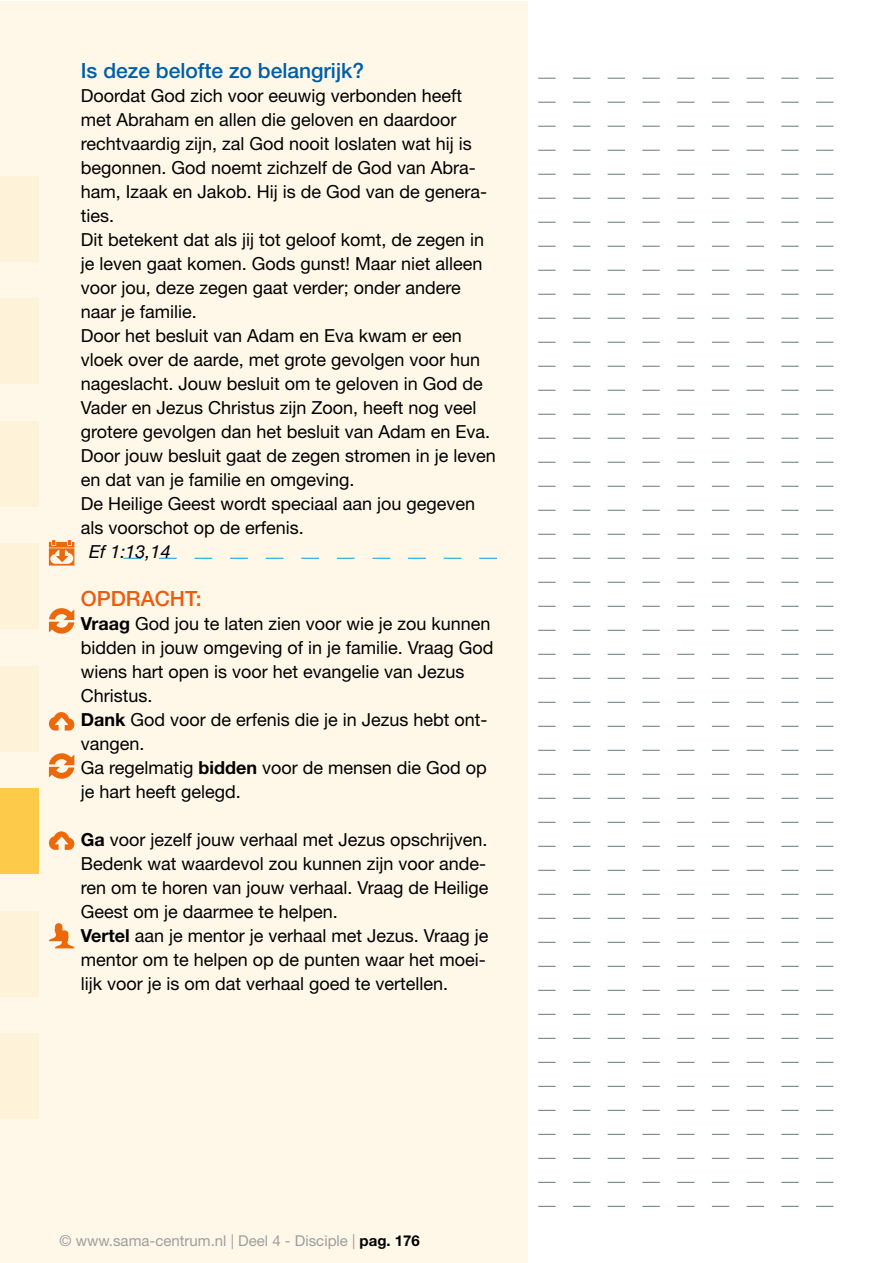
<style>
.page{position:relative;width:893px;height:1263px;background:#fff}
.page>*{position:absolute;margin:0;border:0;box-sizing:border-box;transform-origin:0 0}
.t1{font:500 21px "Helvetica Neue LT";color:#005ea8}
.t2{font:500 21px "Helvetica Neue LT";color:#e95d0f}
.t3{font:18px/24px "Helvetica Neue LT";color:#000}
.t4{font:italic 18px "Helvetica Neue LT";color:#000}
.t5{font:15px "Helvetica Neue LT";color:#9c9e9f}
.s1{font-weight:700}
.s2{font-weight:700;color:#000}
</style>
<div class="page">
<svg style="left:527px;top:78px;width:306px;height:1px"></svg>
<svg style="left:527px;top:102px;width:306px;height:1px"></svg>
<svg style="left:527px;top:126px;width:306px;height:1px"></svg>
<svg style="left:527px;top:150px;width:306px;height:1px"></svg>
<svg style="left:527px;top:174px;width:306px;height:1px"></svg>
<svg style="left:527px;top:198px;width:306px;height:1px"></svg>
<svg style="left:527px;top:222px;width:306px;height:1px"></svg>
<svg style="left:527px;top:246px;width:306px;height:1px"></svg>
<svg style="left:527px;top:270px;width:306px;height:1px"></svg>
<svg style="left:527px;top:294px;width:306px;height:1px"></svg>
<svg style="left:527px;top:318px;width:306px;height:1px"></svg>
<svg style="left:527px;top:342px;width:306px;height:1px"></svg>
<svg style="left:527px;top:366px;width:306px;height:1px"></svg>
<svg style="left:527px;top:390px;width:306px;height:1px"></svg>
<svg style="left:527px;top:414px;width:306px;height:1px"></svg>
<svg style="left:527px;top:438px;width:306px;height:1px"></svg>
<svg style="left:527px;top:462px;width:306px;height:1px"></svg>
<svg style="left:527px;top:486px;width:306px;height:1px"></svg>
<svg style="left:527px;top:510px;width:306px;height:1px"></svg>
<svg style="left:527px;top:534px;width:306px;height:1px"></svg>
<svg style="left:527px;top:558px;width:306px;height:1px"></svg>
<svg style="left:527px;top:582px;width:306px;height:1px"></svg>
<svg style="left:527px;top:606px;width:306px;height:1px"></svg>
<svg style="left:527px;top:630px;width:306px;height:1px"></svg>
<svg style="left:527px;top:654px;width:306px;height:1px"></svg>
<svg style="left:527px;top:678px;width:306px;height:1px"></svg>
<svg style="left:527px;top:702px;width:306px;height:1px"></svg>
<svg style="left:527px;top:726px;width:306px;height:1px"></svg>
<svg style="left:527px;top:750px;width:306px;height:1px"></svg>
<svg style="left:527px;top:774px;width:306px;height:1px"></svg>
<svg style="left:527px;top:798px;width:306px;height:1px"></svg>
<svg style="left:527px;top:822px;width:306px;height:1px"></svg>
<svg style="left:527px;top:846px;width:306px;height:1px"></svg>
<svg style="left:527px;top:870px;width:306px;height:1px"></svg>
<svg style="left:527px;top:894px;width:306px;height:1px"></svg>
<svg style="left:527px;top:918px;width:306px;height:1px"></svg>
<svg style="left:527px;top:942px;width:306px;height:1px"></svg>
<svg style="left:527px;top:966px;width:306px;height:1px"></svg>
<svg style="left:527px;top:990px;width:306px;height:1px"></svg>
<svg style="left:527px;top:1014px;width:306px;height:1px"></svg>
<svg style="left:527px;top:1038px;width:306px;height:1px"></svg>
<svg style="left:527px;top:1062px;width:306px;height:1px"></svg>
<svg style="left:527px;top:1086px;width:306px;height:1px"></svg>
<svg style="left:527px;top:1110px;width:306px;height:1px"></svg>
<svg style="left:527px;top:1134px;width:306px;height:1px"></svg>
<svg style="left:527px;top:1158px;width:306px;height:1px"></svg>
<svg style="left:527px;top:1182px;width:306px;height:1px"></svg>
<svg style="left:527px;top:1206px;width:306px;height:1px"></svg>
<div style="left:0;top:1px;width:527px;height:1262px;background:#fff8e9"></div>
<svg style="left:123px;top:558px;width:374px;height:1px"></svg>
<svg style="left:49px;top:540px;width:25px;height:26px"></svg>
<svg style="left:49px;top:608px;width:25px;height:26px"></svg>
<svg style="left:49px;top:753px;width:25px;height:26px"></svg>
<svg style="left:49px;top:712px;width:25px;height:18px"></svg>
<svg style="left:49px;top:831px;width:25px;height:19px"></svg>
<svg style="left:49px;top:923px;width:25px;height:25px"></svg>
<div style="left:0;top:176px;width:38px;height:85px;background:#fef3d9"></div>
<div style="left:0;top:299px;width:38px;height:85px;background:#fef3d9"></div>
<div style="left:0;top:421px;width:38px;height:85px;background:#fef3d9"></div>
<div style="left:0;top:544px;width:38px;height:85px;background:#fef3d9"></div>
<div style="left:0;top:666px;width:38px;height:85px;background:#fef3d9"></div>
<div style="left:0;top:911px;width:38px;height:85px;background:#fef3d9"></div>
<div style="left:0;top:1034px;width:38px;height:85px;background:#fef3d9"></div>
<div style="left:0;top:789px;width:38px;height:85px;background:#fdca49"></div>
<p class="t1" style="left:81px;top:58px;width:285px">Is deze belofte zo belangrijk?</p>
<p class="t3" style="left:81px;top:83px;width:417px">Doordat God zich voor eeuwig verbonden heeft met Abraham en allen die geloven en daardoor rechtvaardig zijn, zal God nooit loslaten wat hij is begonnen. God noemt zichzelf de God van Abra&shy;ham, Izaak en Jakob. Hij is de God van de genera&shy;ties.<br>Dit betekent dat als jij tot geloof komt, de zegen in je leven gaat komen. Gods gunst! Maar niet alleen voor jou, deze zegen gaat verder; onder andere naar je familie.<br>Door het besluit van Adam en Eva kwam er een vloek over de aarde, met grote gevolgen voor hun nageslacht. Jouw besluit om te geloven in God de Vader en Jezus Christus zijn Zoon, heeft nog veel grotere gevolgen dan het besluit van Adam en Eva.<br>Door jouw besluit gaat de zegen stromen in je leven en dat van je familie en omgeving.<br>De Heilige Geest wordt speciaal aan jou gegeven als voorschot op de erfenis.</p>
<p class="t4" style="left:89px;top:541px;width:83px">Ef 1:13,14</p>
<p class="t2" style="left:81px;top:586px;width:122px">OPDRACHT:</p>
<p class="t3" style="left:81px;top:611px;width:414px"><span class="s1">Vraag</span> God jou te laten zien voor wie je zou kunnen bidden in jouw omgeving of in je familie. Vraag God wiens hart open is voor het evangelie van Jezus Christus.<br><span class="s1">Dank</span> God voor de erfenis die je in Jezus hebt ont&shy;vangen.<br>Ga regelmatig <span class="s1">bidden</span> voor de mensen die God op je hart heeft gelegd.</p>
<p class="t3" style="left:81px;top:827px;width:409px"><span class="s1">Ga</span> voor jezelf jouw verhaal met Jezus opschrijven.<br>Bedenk wat waardevol zou kunnen zijn voor ande&shy;ren om te horen van jouw verhaal. Vraag de Heilige Geest om je daarmee te helpen.<br><span class="s1">Vertel</span> aan je mentor je verhaal met Jezus. Vraag je mentor om te helpen op de punten waar het moei&shy;lijk voor je is om dat verhaal goed te vertellen.</p>
<p class="t5" style="left:60px;top:1231px;width:362px">© www.sama-centrum.nl | Deel 4 - Disciple | <span class="s2">pag. 176</span></p>
</div>
